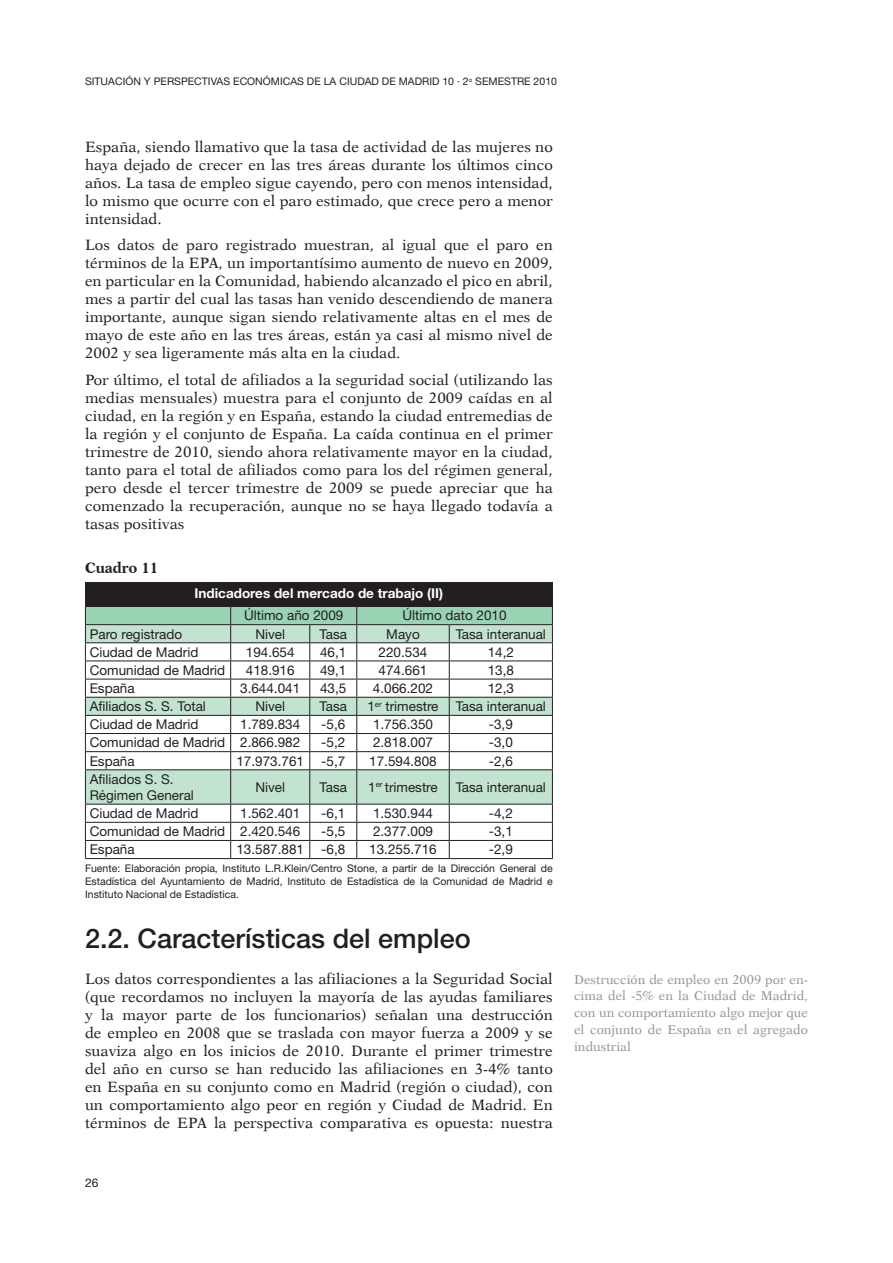
<style>
.page{position:relative;width:893px;height:1263px;background:#fff}
.page>*{position:absolute;margin:0;border:0;box-sizing:border-box;transform-origin:0 0}
.t1{font:500 27px "Helvetica Neue LT Std";color:#231f20}
.t2{font:15px/18px "Dutch 823 BT Roman B";color:#231f20;text-align:justify}
.t3{font:15px "Dutch 823 BT Bold B";color:#231f20}
.t4{font:13.5px/16.2px "Helvetica Neue LT Std";color:#231f20}
.t5{font:700 13.5px "Helvetica Neue LT Std";color:#fff}
.t6{font:12.75px/16.8px "Dutch 823 BT Roman B";color:#939598;text-align:justify}
.t7{font:12px "Helvetica Neue LT Std";color:#231f20}
.t8{font:10.5px/12.6px "Helvetica Neue";color:#231f20;text-align:justify}
.t9{font:10.5px "Helvetica Neue LT Std";color:#231f20}
</style>
<div class="page">
<div style="left:85px;top:583px;width:468px;height:25px;background:#231f20"></div>
<svg style="left:86px;top:770px;width:466px;height:34px;background:#bedecb"></svg>
<hr style="left:85px;top:769px;width:146px;height:1px;background:#231f20">
<hr style="left:231px;top:769px;width:79px;height:1px;background:#231f20">
<hr style="left:310px;top:769px;width:47px;height:1px;background:#231f20">
<hr style="left:357px;top:769px;width:92px;height:1px;background:#231f20">
<hr style="left:449px;top:769px;width:104px;height:1px;background:#231f20">
<hr style="left:85px;top:804px;width:146px;height:1px;background:#231f20">
<hr style="left:231px;top:804px;width:79px;height:1px;background:#231f20">
<hr style="left:310px;top:804px;width:47px;height:1px;background:#231f20">
<hr style="left:357px;top:804px;width:92px;height:1px;background:#231f20">
<hr style="left:449px;top:804px;width:104px;height:1px;background:#231f20">
<hr style="left:85px;top:822px;width:146px;height:1px;background:#231f20">
<hr style="left:231px;top:822px;width:79px;height:1px;background:#231f20">
<hr style="left:310px;top:822px;width:47px;height:1px;background:#231f20">
<hr style="left:357px;top:822px;width:92px;height:1px;background:#231f20">
<hr style="left:449px;top:822px;width:104px;height:1px;background:#231f20">
<hr style="left:85px;top:840px;width:146px;height:1px;background:#231f20">
<hr style="left:231px;top:840px;width:79px;height:1px;background:#231f20">
<hr style="left:310px;top:840px;width:47px;height:1px;background:#231f20">
<hr style="left:357px;top:840px;width:92px;height:1px;background:#231f20">
<hr style="left:449px;top:840px;width:104px;height:1px;background:#231f20">
<hr style="left:85px;top:858px;width:146px;height:1px;background:#231f20">
<hr style="left:231px;top:858px;width:79px;height:1px;background:#231f20">
<hr style="left:310px;top:858px;width:47px;height:1px;background:#231f20">
<hr style="left:357px;top:858px;width:92px;height:1px;background:#231f20">
<hr style="left:449px;top:858px;width:104px;height:1px;background:#231f20">
<hr style="left:85px;top:770px;width:1px;height:34px;background:#231f20">
<svg style="left:85px;top:804px;width:1px;height:54px"></svg>
<svg style="left:85px;top:606px;width:468px;height:163px"></svg>
<hr style="left:230px;top:770px;width:1px;height:34px;background:#231f20">
<hr style="left:309px;top:770px;width:1px;height:34px;background:#231f20">
<hr style="left:356px;top:770px;width:1px;height:34px;background:#231f20">
<hr style="left:449px;top:770px;width:1px;height:34px;background:#231f20">
<hr style="left:552px;top:770px;width:1px;height:34px;background:#231f20">
<svg style="left:230px;top:804px;width:1px;height:54px"></svg>
<svg style="left:309px;top:804px;width:1px;height:54px"></svg>
<svg style="left:356px;top:804px;width:1px;height:54px"></svg>
<svg style="left:449px;top:804px;width:1px;height:54px"></svg>
<svg style="left:552px;top:804px;width:1px;height:54px"></svg>
<p class="t9" style="left:85px;top:75px;width:157px">SITUACIÓN Y PERSPECTIVAS económicas</p>
<p class="t9" style="left:307px;top:75px;width:40px">delaciudad</p>
<p class="t9" style="left:382px;top:75px;width:25px">de madrid</p>
<p class="t9" style="left:442px;top:75px;width:116px">10 · 2<sup>o</sup> SEMESTRE 2010</p>
<p class="t2" style="left:85px;top:137px;width:469px">España, siendo llamativo que la tasa de actividad de las mujeres no haya dejado de crecer en las tres áreas durante los últimos cinco años. La tasa de empleo sigue cayendo, pero con menos intensidad, lo mismo que ocurre con el paro estimado, que crece pero a menor intensidad.</p>
<p class="t2" style="left:85px;top:236px;width:469px">Los datos de paro registrado muestran, al igual que el paro en términos de la EPA, un importantísimo aumento de nuevo en 2009, en particular en la Comunidad, habiendo alcanzado el pico en abril, mes a partir del cual las tasas han venido descendiendo de manera importante, aunque sigan siendo relativamente altas en el mes de mayo de este año en las tres áreas, están ya casi al mismo nivel de 2002 y sea ligeramente más alta en la ciudad.</p>
<p class="t2" style="left:85px;top:370px;width:469px">Por último, el total de afiliados a la seguridad social (utilizando las medias mensuales) muestra para el conjunto de 2009 caídas en al ciudad, en la región y en España, estando la ciudad entremedias de la región y el conjunto de España. La caída continua en el primer trimestre de 2010, siendo ahora relativamente mayor en la ciudad, tanto para el total de afiliados como para los del régimen general, pero desde el tercer trimestre de 2009 se puede apreciar que ha comenzado la recuperación, aunque no se haya llegado todavía a tasas positivas</p>
<p class="t3" style="left:85px;top:559px;width:75px">Cuadro 11</p>
<p class="t5" style="left:195px;top:585px;width:250px">Indicadores del mercado de trabajo (II)</p>
<p class="t4" style="left:244px;top:607px;width:101px">Último año 2009</p>
<p class="t4" style="left:403px;top:607px;width:106px">Último dato 2010</p>
<p class="t4" style="left:90px;top:625px;width:94px">Paro registrado</p>
<p class="t4" style="left:255px;top:625px;width:31px">Nivel</p>
<p class="t4" style="left:319px;top:625px;width:29px">Tasa</p>
<p class="t4" style="left:386px;top:625px;width:35px">Mayo</p>
<p class="t4" style="left:456px;top:625px;width:92px">Tasa interanual</p>
<p class="t4" style="left:90px;top:644px;width:110px">Ciudad de Madrid</p>
<p class="t4" style="left:246px;top:644px;width:50px">194.654</p>
<p class="t4" style="left:320px;top:644px;width:28px">46,1</p>
<p class="t4" style="left:379px;top:644px;width:50px">220.534</p>
<p class="t4" style="left:488px;top:644px;width:28px">14,2</p>
<p class="t4" style="left:90px;top:662px;width:137px">Comunidad de Madrid</p>
<p class="t4" style="left:246px;top:662px;width:50px">418.916</p>
<p class="t4" style="left:320px;top:662px;width:28px">49,1</p>
<p class="t4" style="left:379px;top:662px;width:50px">474.661</p>
<p class="t4" style="left:488px;top:662px;width:28px">13,8</p>
<p class="t4" style="left:90px;top:680px;width:47px">España</p>
<p class="t4" style="left:240px;top:680px;width:62px">3.644.041</p>
<p class="t4" style="left:320px;top:680px;width:28px">43,5</p>
<p class="t4" style="left:373px;top:680px;width:62px">4.066.202</p>
<p class="t4" style="left:488px;top:680px;width:28px">12,3</p>
<p class="t4" style="left:90px;top:698px;width:118px">Afiliados S. S. Total</p>
<p class="t4" style="left:255px;top:698px;width:31px">Nivel</p>
<p class="t4" style="left:319px;top:698px;width:29px">Tasa</p>
<p class="t4" style="left:367px;top:698px;width:73px">1<sup>er</sup> trimestre</p>
<p class="t4" style="left:456px;top:698px;width:92px">Tasa interanual</p>
<p class="t4" style="left:90px;top:716px;width:110px">Ciudad de Madrid</p>
<p class="t4" style="left:240px;top:716px;width:62px">1.789.834</p>
<p class="t4" style="left:321px;top:716px;width:26px">-5,6</p>
<p class="t4" style="left:373px;top:716px;width:62px">1.756.350</p>
<p class="t4" style="left:489px;top:716px;width:26px">-3,9</p>
<p class="t4" style="left:90px;top:734px;width:212px">Comunidad de Madrid 2.866.982</p>
<p class="t4" style="left:321px;top:734px;width:26px">-5,2</p>
<p class="t4" style="left:373px;top:734px;width:62px">2.818.007</p>
<p class="t4" style="left:489px;top:734px;width:26px">-3,0</p>
<p class="t4" style="left:90px;top:752px;width:47px">España</p>
<p class="t4" style="left:236px;top:752px;width:69px">17.973.761</p>
<p class="t4" style="left:321px;top:752px;width:26px">-5,7</p>
<p class="t4" style="left:369px;top:752px;width:69px">17.594.808</p>
<p class="t4" style="left:489px;top:752px;width:26px">-2,6</p>
<p class="t4" style="left:90px;top:771px;width:106px">Afiliados S. S.<br>Régimen General</p>
<p class="t4" style="left:255px;top:779px;width:31px">Nivel</p>
<p class="t4" style="left:319px;top:779px;width:29px">Tasa</p>
<p class="t4" style="left:368px;top:779px;width:71px">1<sup>er</sup> trimestre</p>
<p class="t4" style="left:456px;top:779px;width:92px">Tasa interanual</p>
<p class="t4" style="left:90px;top:805px;width:110px">Ciudad de Madrid</p>
<p class="t4" style="left:240px;top:805px;width:62px">1.562.401</p>
<p class="t4" style="left:321px;top:805px;width:26px">-6,1</p>
<p class="t4" style="left:373px;top:805px;width:62px">1.530.944</p>
<p class="t4" style="left:489px;top:805px;width:26px">-4,2</p>
<p class="t4" style="left:90px;top:823px;width:212px">Comunidad de Madrid 2.420.546</p>
<p class="t4" style="left:321px;top:823px;width:26px">-5,5</p>
<p class="t4" style="left:373px;top:823px;width:62px">2.377.009</p>
<p class="t4" style="left:489px;top:823px;width:26px">-3,1</p>
<p class="t4" style="left:90px;top:841px;width:47px">España</p>
<p class="t4" style="left:236px;top:841px;width:69px">13.587.881</p>
<p class="t4" style="left:321px;top:841px;width:26px">-6,8</p>
<p class="t4" style="left:369px;top:841px;width:69px">13.255.716</p>
<p class="t4" style="left:489px;top:841px;width:26px">-2,9</p>
<p class="t8" style="left:85px;top:862px;width:469px">Fuente: Elaboración propia, Instituto L.R.Klein/Centro Stone, a partir de la Dirección General de Estadística del Ayuntamiento de Madrid, Instituto de Estadística de la Comunidad de Madrid e Instituto Nacional de Estadística.</p>
<h1 class="t1" style="left:85px;top:922px;width:387px">2.2. Características del empleo</h1>
<p class="t2" style="left:85px;top:970px;width:469px">Los datos correspondientes a las afiliaciones a la Seguridad Social (que recordamos no incluyen la mayoría de las ayudas familiares y la mayor parte de los funcionarios) señalan una destrucción de empleo en 2008 que se traslada con mayor fuerza a 2009 y se suaviza algo en los inicios de 2010. Durante el primer trimestre del año en curso se han reducido las afiliaciones en 3-4% tanto en España en su conjunto como en Madrid (región o ciudad), con un comportamiento algo peor en región y Ciudad de Madrid. En términos de EPA la perspectiva comparativa es opuesta: nuestra</p>
<p class="t6" style="left:574px;top:970px;width:235px">Destrucción de empleo en 2009 por en&shy;cima del -5% en la Ciudad de Madrid, con un comportamiento algo mejor que el conjunto de España en el agregado industrial</p>
<p class="t7" style="left:85px;top:1175px;width:15px">26</p>
</div>
